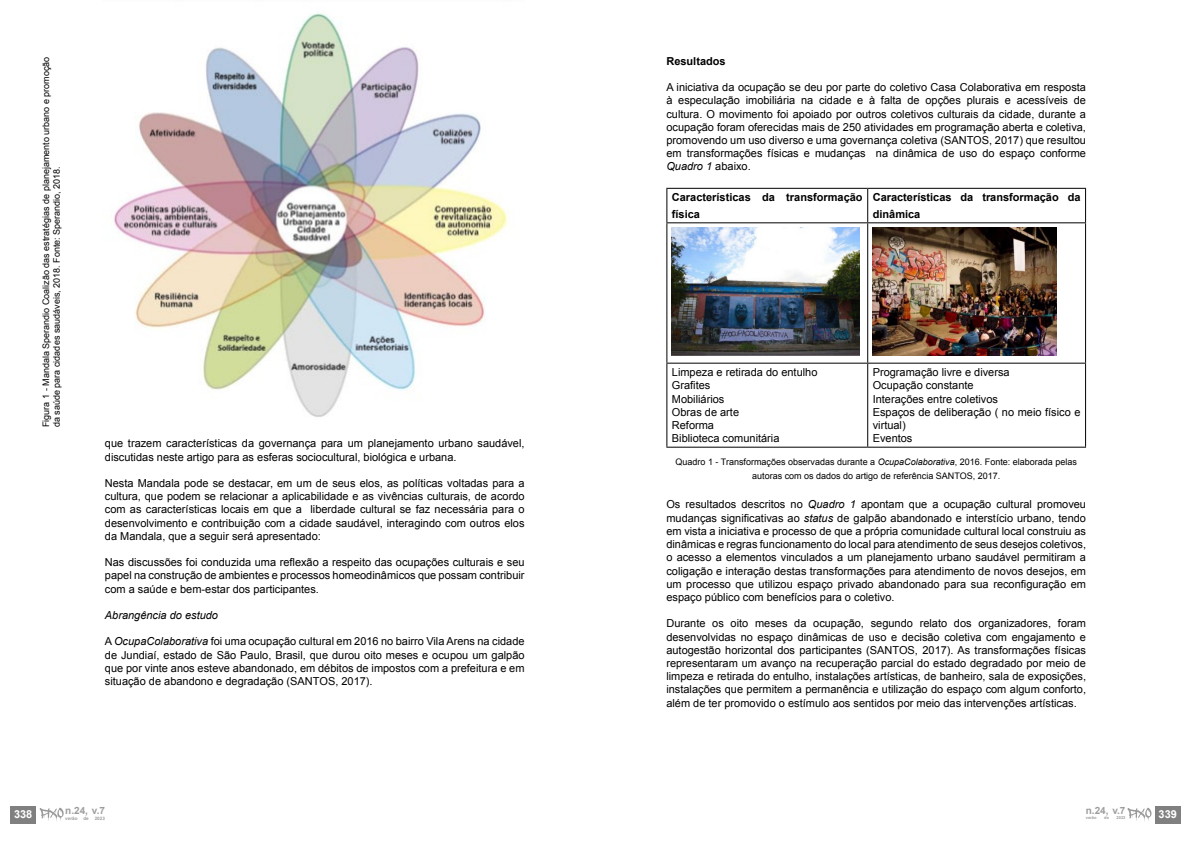
<style>
.page{position:relative;width:1191px;height:842px;background:#fff}
.page>*{position:absolute;margin:0;border:0;box-sizing:border-box;transform-origin:0 0}
.t1{font:11px/13.2px "Arial";color:#000;text-align:justify}
.t2{font:700 11px/16.5px "Arial";color:#000}
.t3{font:italic 11px "Arial";color:#000}
.t4{font:700 11px "Arial";color:#fff}
.t5{font:700 10px "Arial";color:#9d9d9c}
.t6{font:9px/13.5px "Arial";color:#000;text-align:center}
.t7{font:700 4.6px "Arial";color:#9d9d9c}
.t8{font:700 4px "Arial";color:#9d9d9c}
.s1{font-style:italic}
</style>
<div class="page">
<hr style="left:666px;top:188px;width:201px;height:1px;background:#000">
<hr style="left:867px;top:188px;width:219px;height:1px;background:#000">
<hr style="left:666px;top:222px;width:201px;height:1px;background:#000">
<hr style="left:867px;top:222px;width:219px;height:1px;background:#000">
<hr style="left:666px;top:363px;width:201px;height:1px;background:#000">
<hr style="left:867px;top:363px;width:219px;height:1px;background:#000">
<hr style="left:666px;top:447px;width:201px;height:1px;background:#000">
<hr style="left:867px;top:447px;width:219px;height:1px;background:#000">
<hr style="left:666px;top:189px;width:1px;height:33px;background:#000">
<hr style="left:666px;top:223px;width:1px;height:140px;background:#000">
<hr style="left:666px;top:364px;width:1px;height:83px;background:#000">
<hr style="left:867px;top:189px;width:1px;height:33px;background:#000">
<hr style="left:1085px;top:189px;width:1px;height:33px;background:#000">
<hr style="left:867px;top:223px;width:1px;height:140px;background:#000">
<hr style="left:1085px;top:223px;width:1px;height:140px;background:#000">
<hr style="left:867px;top:364px;width:1px;height:83px;background:#000">
<hr style="left:1085px;top:364px;width:1px;height:83px;background:#000">
<img style="left:672px;top:228px;width:187px;height:128px">
<img style="left:872px;top:228px;width:184px;height:127px">
<img style="left:114px;top:13px;width:394px;height:404px">
<div style="left:11px;top:806px;width:25px;height:17px;background:#808080"></div>
<svg style="left:40px;top:808px;width:24px;height:13px"></svg>
<div style="left:1155px;top:806px;width:25px;height:17px;background:#808080"></div>
<svg style="left:1127px;top:808px;width:24px;height:13px"></svg>
<p class="t6" style="left:41px;top:427px;width:372px;line-height:10.8px;text-align:left;rotate:-90deg">Figura 1 - Mandala Sperandio Coalizão das estratégias de planejamento urbano e promoção da saúde para cidades saudáveis, 2018. Fonte: Sperandio, 2018.</p>
<p class="t1" style="left:105px;top:437px;width:421px">que trazem características da governança para um planejamento urbano saudável, discutidas neste artigo para as esferas sociocultural, biológica e urbana.</p>
<p class="t1" style="left:105px;top:477px;width:421px">Nesta Mandala pode se destacar, em um de seus elos, as políticas voltadas para a cultura, que podem se relacionar a aplicabilidade e as vivências culturais, de acordo com as características locais em que a liberdade cultural se faz necessária para o desenvolvimento e contribuição com a cidade saudável, interagindo com outros elos da Mandala, que a seguir será apresentado:</p>
<p class="t1" style="left:105px;top:556px;width:421px">Nas discussões foi conduzida uma reflexão a respeito das ocupações culturais e seu papel na construção de ambientes e processos homeodinâmicos que possam contribuir com a saúde e bem-estar dos participantes.</p>
<p class="t3" style="left:105px;top:608px;width:115px">Abrangência do estudo</p>
<p class="t1" style="left:105px;top:635px;width:421px">A <span class="s1">OcupaColaborativa</span> foi uma ocupação cultural em 2016 no bairro Vila Arens na cidade de Jundiaí, estado de São Paulo, Brasil, que durou oito meses e ocupou um galpão que por vinte anos esteve abandonado, em débitos de impostos com a prefeitura e em situação de abandono e degradação (SANTOS, 2017).</p>
<p class="t4" style="left:14px;top:807px;width:20px">338</p>
<p class="t5" style="left:65px;top:804px;width:41px">n.24, v.7</p>
<p class="t7" style="left:65px;top:815px;width:14px">verão</p>
<p class="t7" style="left:83px;top:815px;width:7px">de</p>
<p class="t7" style="left:95px;top:815px;width:12px">2023</p>
<p class="t2" style="left:666px;top:53px;width:61px">Resultados</p>
<p class="t1" style="left:666px;top:81px;width:421px">A iniciativa da ocupação se deu por parte do coletivo Casa Colaborativa em resposta à especulação imobiliária na cidade e à falta de opções plurais e acessíveis de cultura. O movimento foi apoiado por outros coletivos culturais da cidade, durante a ocupação foram oferecidas mais de 250 atividades em programação aberta e coletiva, promovendo um uso diverso e uma governança coletiva (SANTOS, 2017) que resultou em transformações físicas e mudanças na dinâmica de uso do espaço conforme <span class="s1">Quadro 1</span> abaixo.</p>
<p class="t2" style="left:672px;top:190px;width:192px">Características da transformação física</p>
<p class="t2" style="left:872px;top:190px;width:209px">Características da transformação da dinâmica</p>
<p class="t1" style="left:672px;top:366px;width:147px;text-align:left">Limpeza e retirada do entulho<br>Grafites<br>Mobiliários<br>Obras de arte<br>Reforma<br>Biblioteca comunitária</p>
<p class="t1" style="left:872px;top:366px;width:209px;text-align:left">Programação livre e diversa<br>Ocupação constante<br>Interações entre coletivos<br>Espaços de deliberação ( no meio físico e virtual)<br>Eventos</p>
<p class="t6" style="left:675px;top:455px;width:403px">Quadro 1 - Transformações observadas durante a <span class="s1">OcupaColaborativa</span>, 2016. Fonte: elaborada pelas autoras com os dados do artigo de referência SANTOS, 2017.</p>
<p class="t1" style="left:666px;top:498px;width:421px">Os resultados descritos no <span class="s1">Quadro 1</span> apontam que a ocupação cultural promoveu mudanças significativas ao <span class="s1">status</span> de galpão abandonado e interstício urbano, tendo em vista a iniciativa e processo de que a própria comunidade cultural local construiu as dinâmicas e regras funcionamento do local para atendimento de seus desejos coletivos, o acesso a elementos vinculados a um planejamento urbano saudável permitiram a coligação e interação destas transformações para atendimento de novos desejos, em um processo que utilizou espaço privado abandonado para sua reconfiguração em espaço público com benefícios para o coletivo.</p>
<p class="t1" style="left:666px;top:617px;width:421px">Durante os oito meses da ocupação, segundo relato dos organizadores, foram desenvolvidas no espaço dinâmicas de uso e decisão coletiva com engajamento e autogestão horizontal dos participantes (SANTOS, 2017). As transformações físicas representaram um avanço na recuperação parcial do estado degradado por meio de limpeza e retirada do entulho, instalações artísticas, de banheiro, sala de exposições, instalações que permitem a permanência e utilização do espaço com algum conforto, além de ter promovido o estímulo aos sentidos por meio das intervenções artísticas.</p>
<p class="t5" style="left:1085px;top:804px;width:41px">n.24, v.7</p>
<p class="t8" style="left:1085px;top:815px;width:12px">verão</p>
<p class="t8" style="left:1104px;top:815px;width:6px">de</p>
<p class="t8" style="left:1116px;top:815px;width:10px">2023</p>
<p class="t4" style="left:1158px;top:807px;width:20px">339</p>
</div>
